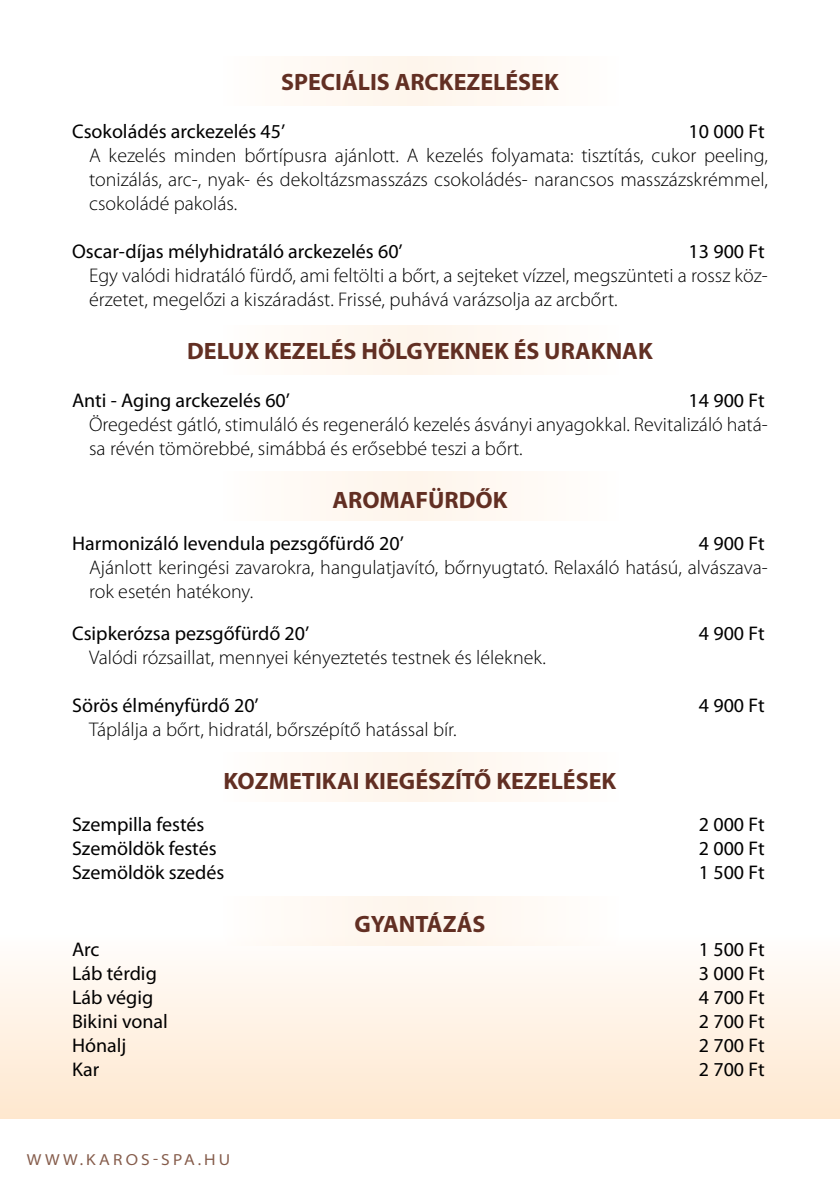
<style>
.page{position:relative;width:840px;height:1191px;background:#fff}
.page>*{position:absolute;margin:0;border:0;box-sizing:border-box;transform-origin:0 0}
.t1{font:700 23.8px "Myriad Pro";color:#622f23}
.t2{font:300 19.8px/24px "Myriad Pro";color:#000}
.t3{font:19.8px "Myriad Pro";color:#000}
.t4{font:semi-expanded 16px "Myriad Pro";letter-spacing:.2em;color:#855c4b}
</style>
<div class="page">
<div style="left:0;top:935px;width:839px;height:184px;background:linear-gradient(to bottom,#fffdfc,#fee7ce)"></div>
<div style="left:221px;top:325px;width:397px;height:49px;background:#fff9f3"></div>
<div style="left:221px;top:471px;width:397px;height:49px;background:#fff9f3"></div>
<div style="left:221px;top:896px;width:397px;height:49px;background:#fff9f3"></div>
<div style="left:221px;top:57px;width:397px;height:49px;background:#fff9f3"></div>
<div style="left:221px;top:752px;width:397px;height:49px;background:#fff9f3"></div>
<p class="t1" style="left:281px;top:66px;width:279px">SPECIÁLIS ARCKEZELÉSEK</p>
<p class="t3" style="left:72px;top:119px;width:215px">Csokoládés arckezelés 45’</p>
<p class="t3" style="left:688px;top:119px;width:78px">10 000 Ft</p>
<p class="t2" style="left:89px;top:143px;width:680px;text-align:justify">A kezelés minden bőrtípusra ajánlott. A kezelés folyamata: tisztítás, cukor peeling, tonizálás, arc-, nyak- és dekoltázsmasszázs csokoládés- narancsos masszázskrémmel, csokoládé pakolás.</p>
<p class="t3" style="left:72px;top:239px;width:332px">Oscar-díjas mélyhidratáló arckezelés 60’</p>
<p class="t3" style="left:688px;top:239px;width:78px">13 900 Ft</p>
<p class="t2" style="left:89px;top:263px;width:680px">Egy valódi hidratáló fürdő, ami feltölti a bőrt, a sejteket vízzel, megszünteti a rossz köz&shy;érzetet, megelőzi a kiszáradást. Frissé, puhává varázsolja az arcbőrt.</p>
<p class="t1" style="left:187px;top:335px;width:467px">DELUX KEZELÉS HÖLGYEKNEK ÉS URAKNAK</p>
<p class="t3" style="left:72px;top:388px;width:219px">Anti - Aging arckezelés 60’</p>
<p class="t3" style="left:688px;top:388px;width:78px">14 900 Ft</p>
<p class="t2" style="left:89px;top:412px;width:680px">Öregedést gátló, stimuláló és regeneráló kezelés ásványi anyagokkal. Revitalizáló hatá&shy;sa révén tömörebbé, simábbá és erősebbé teszi a bőrt.</p>
<p class="t1" style="left:332px;top:484px;width:176px">AROMAFÜRDŐK</p>
<p class="t3" style="left:72px;top:531px;width:333px">Harmonizáló levendula pezsgőfürdő 20’</p>
<p class="t3" style="left:698px;top:531px;width:67px">4 900 Ft</p>
<p class="t2" style="left:89px;top:555px;width:680px">Ajánlott keringési zavarokra, hangulatjavító, bőrnyugtató. Relaxáló hatású, alvászava&shy;rok esetén hatékony.</p>
<p class="t3" style="left:72px;top:621px;width:238px">Csipkerózsa pezsgőfürdő 20’</p>
<p class="t3" style="left:698px;top:621px;width:67px">4 900 Ft</p>
<p class="t2" style="left:89px;top:645px;width:458px">Valódi rózsaillat, mennyei kényeztetés testnek és léleknek.</p>
<p class="t3" style="left:72px;top:693px;width:188px">Sörös élményfürdő 20’</p>
<p class="t3" style="left:698px;top:693px;width:67px">4 900 Ft</p>
<p class="t2" style="left:89px;top:717px;width:369px">Táplálja a bőrt, hidratál, bőrszépítő hatással bír.</p>
<p class="t1" style="left:223px;top:765px;width:394px">KOZMETIKAI KIEGÉSZÍTŐ KEZELÉSEK</p>
<p class="t3" style="left:72px;top:812px;width:134px">Szempilla festés</p>
<p class="t3" style="left:698px;top:812px;width:67px">2 000 Ft</p>
<p class="t3" style="left:72px;top:836px;width:146px">Szemöldök festés</p>
<p class="t3" style="left:698px;top:836px;width:67px">2 000 Ft</p>
<p class="t3" style="left:72px;top:860px;width:154px">Szemöldök szedés</p>
<p class="t3" style="left:698px;top:860px;width:67px">1 500 Ft</p>
<p class="t1" style="left:354px;top:908px;width:132px">GYANTÁZÁS</p>
<p class="t3" style="left:72px;top:936px;width:29px">Arc</p>
<p class="t3" style="left:698px;top:936px;width:67px">1 500 Ft</p>
<p class="t3" style="left:72px;top:960px;width:86px">Láb térdig</p>
<p class="t3" style="left:698px;top:960px;width:67px">3 000 Ft</p>
<p class="t3" style="left:72px;top:984px;width:83px">Láb végig</p>
<p class="t3" style="left:698px;top:984px;width:67px">4 700 Ft</p>
<p class="t3" style="left:72px;top:1008px;width:97px">Bikini vonal</p>
<p class="t3" style="left:698px;top:1008px;width:67px">2 700 Ft</p>
<p class="t3" style="left:72px;top:1032px;width:56px">Hónalj</p>
<p class="t3" style="left:698px;top:1032px;width:67px">2 700 Ft</p>
<p class="t3" style="left:72px;top:1056px;width:29px">Kar</p>
<p class="t3" style="left:698px;top:1056px;width:67px">2 700 Ft</p>
<p class="t4" style="left:27px;top:1149px;width:205px">WWW.KAROS-SPA.HU</p>
</div>
